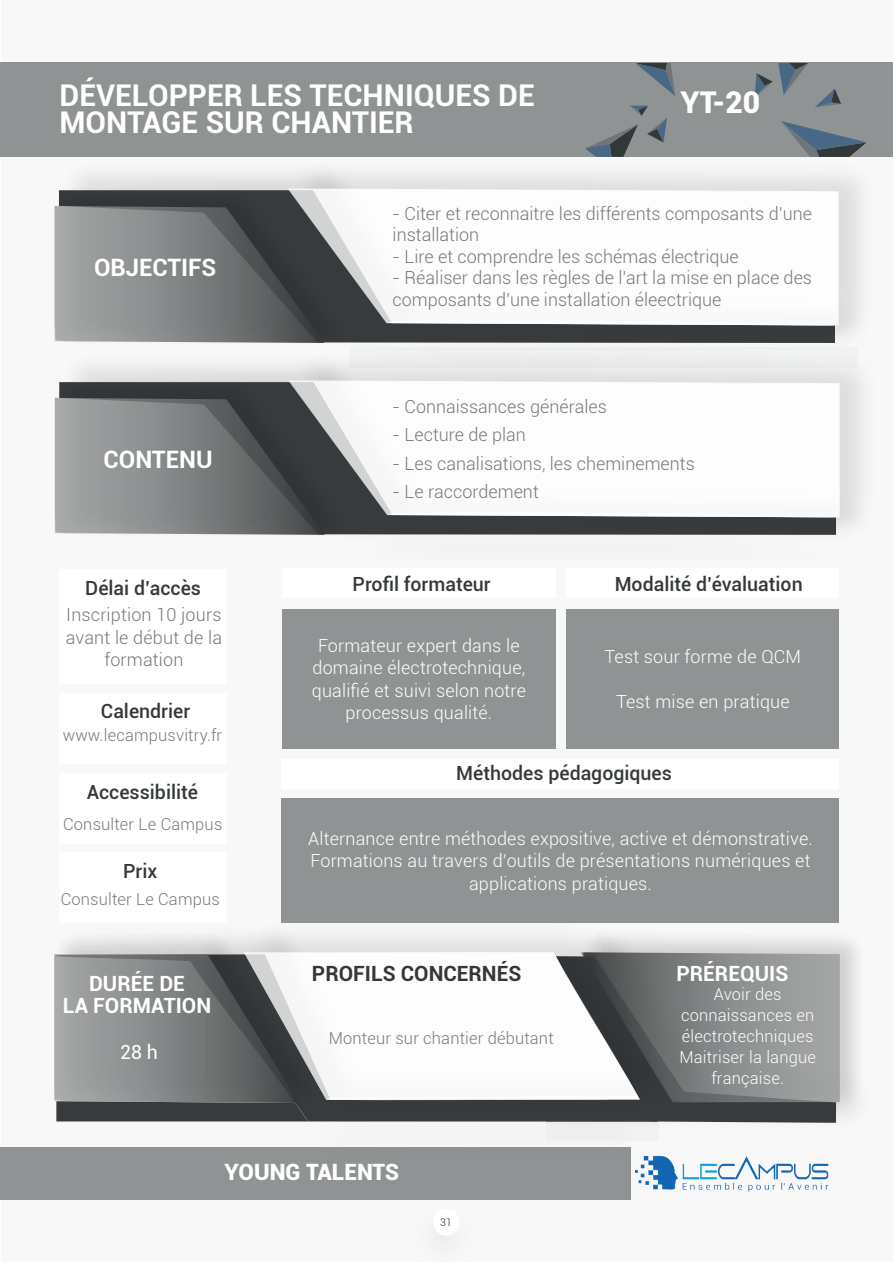
<style>
.page{position:relative;width:893px;height:1263px;background:#fff}
.page>*{position:absolute;margin:0;border:0;box-sizing:border-box;transform-origin:0 0}
.t1{font:700 30px/27px "Roboto";color:#fff}
.t2{font:900 30px "Roboto";color:#fff}
.t3{font:700 24px "Roboto";color:#fff}
.t4{font:900 22.5px "Roboto";color:#fff}
.t5{font:700 21px/22.5px "Roboto";color:#fff;text-align:center}
.t6{font:700 21px "Roboto";color:#343839}
.t7{font:500 19.5px "Roboto";color:#343839}
.t8{font:19.5px "Roboto";color:#fff}
.t9{font:300 18px/22.5px "Roboto";color:#767a7b}
.t10{font:300 18px/22.5px "Roboto";letter-spacing:.01em;color:#fff;text-align:center}
.t11{font:300 16.5px "Roboto";letter-spacing:.01em;color:#767a7b}
.t12{font:300 16.5px/21px "Roboto";letter-spacing:.01em;color:#fff;text-align:center}
.t13{font:300 10.5px "Roboto";color:#231f20}
</style>
<div class="page">
<div style="left:1px;top:1px;width:891px;height:1261px;background:#f8f8f8"></div>
<div style="left:0;top:63px;width:893px;height:94px;background:#909394"></div>
<div style="left:59px;top:569px;width:167px;height:115px;background:#fff"></div>
<div style="left:59px;top:693px;width:167px;height:71px;background:#fff"></div>
<div style="left:59px;top:773px;width:167px;height:70px;background:#fff"></div>
<div style="left:59px;top:853px;width:167px;height:70px;background:#fff"></div>
<div style="left:282px;top:569px;width:274px;height:29px;background:#fff"></div>
<div style="left:567px;top:568px;width:272px;height:30px;background:#fff"></div>
<div style="left:567px;top:609px;width:272px;height:139px;background:#909394"></div>
<div style="left:282px;top:609px;width:274px;height:139px;background:#909394"></div>
<div style="left:282px;top:759px;width:557px;height:29px;background:#fff"></div>
<div style="left:282px;top:798px;width:557px;height:124px;background:#909394"></div>
<div style="left:0;top:1147px;width:630px;height:52px;background:#909394"></div>
<img style="left:636px;top:1155px;width:193px;height:37px">
<div style="left:408px;top:1200px;width:72px;height:63px;background:#f7f7f7"></div>
<div style="left:433px;top:1209px;width:27px;height:26px;background:#fff;border-radius:50%"></div>
<svg style="left:585px;top:106px;width:82px;height:50px"></svg>
<svg style="left:781px;top:121px;width:86px;height:35px"></svg>
<svg style="left:815px;top:89px;width:26px;height:18px"></svg>
<svg style="left:636px;top:63px;width:39px;height:33px"></svg>
<svg style="left:755px;top:63px;width:53px;height:35px"></svg>
<img style="left:289px;top:1117px;width:369px;height:40px">
<img style="left:546px;top:1115px;width:300px;height:25px">
<svg style="left:556px;top:1115px;width:280px;height:8px;background:#515355"></svg>
<img style="left:686px;top:922px;width:173px;height:193px">
<svg style="left:686px;top:952px;width:154px;height:150px;background:#919394"></svg>
<img style="left:281px;top:918px;width:405px;height:199px">
<svg style="left:332px;top:952px;width:308px;height:148px"></svg>
<img style="left:61px;top:922px;width:271px;height:194px">
<svg style="left:54px;top:954px;width:254px;height:167px;background:#7a7c7d"></svg>
<img style="left:55px;top:176px;width:295px;height:167px">
<svg style="left:54px;top:206px;width:270px;height:137px;background:#828586"></svg>
<img style="left:350px;top:341px;width:485px;height:2px">
<img style="left:278px;top:156px;width:584px;height:185px">
<svg style="left:287px;top:188px;width:552px;height:137px"></svg>
<img style="left:54px;top:368px;width:296px;height:167px">
<svg style="left:55px;top:398px;width:270px;height:137px;background:#808283"></svg>
<img style="left:350px;top:533px;width:486px;height:2px">
<img style="left:278px;top:354px;width:585px;height:179px">
<svg style="left:288px;top:380px;width:552px;height:137px"></svg>
<h1 class="t1" style="left:60px;top:81px;width:477px">DÉVELOPPER LES TECHNIQUES DE<br>MONTAGE SUR CHANTIER</h1>
<h1 class="t2" style="left:680px;top:81px;width:81px">YT-20</h1>
<h2 class="t3" style="left:94px;top:250px;width:124px">OBJECTIFS</h2>
<h2 class="t3" style="left:104px;top:443px;width:110px">CONTENU</h2>
<p class="t7" style="left:85px;top:574px;width:117px">Délai d’accès</p>
<p class="t9" style="left:66px;top:603px;width:158px;text-align:center">Inscription 10 jours avant le début de la formation</p>
<p class="t7" style="left:101px;top:697px;width:91px">Calendrier</p>
<p class="t11" style="left:63px;top:723px;width:161px">www.lecampusvitry.fr</p>
<p class="t7" style="left:87px;top:779px;width:113px">Accessibilité</p>
<p class="t11" style="left:63px;top:812px;width:161px">Consulter Le Campus</p>
<p class="t7" style="left:123px;top:858px;width:36px">Prix</p>
<p class="t11" style="left:61px;top:888px;width:161px">Consulter Le Campus</p>
<p class="t5" style="left:63px;top:971px;width:150px">DURÉE DE<br>LA FORMATION</p>
<p class="t8" style="left:120px;top:1038px;width:39px">28 h</p>
<p class="t9" style="left:393px;top:202px;width:421px;line-height:21.6px">- Citer et reconnaitre les différents composants d’une installation</p>
<p class="t9" style="left:393px;top:245px;width:348px">- Lire et comprendre les schémas électrique</p>
<p class="t9" style="left:393px;top:267px;width:421px;line-height:21.6px">- Réaliser dans les règles de l’art la mise en place des composants d’une installation éleectrique</p>
<p class="t9" style="left:393px;top:394px;width:216px">- Connaissances générales</p>
<p class="t9" style="left:393px;top:423px;width:135px">- Lecture de plan</p>
<p class="t9" style="left:393px;top:451px;width:304px">- Les canalisations, les cheminements</p>
<p class="t9" style="left:393px;top:480px;width:148px">- Le raccordement</p>
<p class="t7" style="left:353px;top:570px;width:140px">Profil formateur</p>
<p class="t7" style="left:615px;top:571px;width:190px">Modalité d’évaluation</p>
<p class="t10" style="left:312px;top:634px;width:216px">Formateur expert dans le domaine électrotechnique, qualifié et suivi selon notre processus qualité.</p>
<p class="t10" style="left:605px;top:645px;width:198px">Test sour forme de QCM</p>
<p class="t10" style="left:616px;top:690px;width:175px">Test mise en pratique</p>
<p class="t7" style="left:456px;top:759px;width:217px">Méthodes pédagogiques</p>
<p class="t10" style="left:308px;top:826px;width:506px">Alternance entre méthodes expositive, active et démonstrative.<br>Formations au travers d’outils de présentations numériques et applications pratiques.</p>
<p class="t6" style="left:312px;top:959px;width:211px">PROFILS CONCERNÉS</p>
<p class="t5" style="left:676px;top:961px;width:113px">PRÉREQUIS</p>
<p class="t11" style="left:329px;top:1027px;width:226px">Monteur sur chantier débutant</p>
<p class="t12" style="left:679px;top:983px;width:138px">Avoir des connaissances en électrotechniques<br>Maitriser la langue française.</p>
<p class="t4" style="left:225px;top:1156px;width:176px">YOUNG TALENTS</p>
<p class="t13" style="left:440px;top:1215px;width:13px">31</p>
</div>
